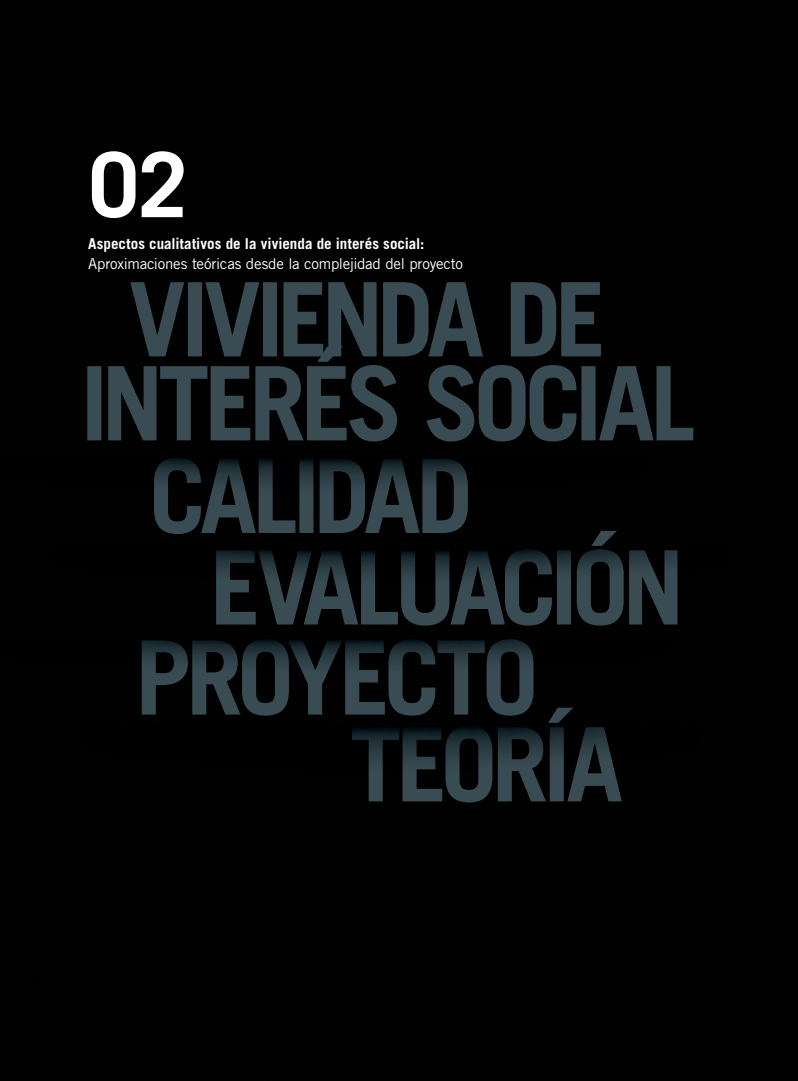
<style>
.page{position:relative;width:798px;height:1081px;background:#fff}
.page>*{position:absolute;margin:0;border:0;box-sizing:border-box;transform-origin:0 0}
.t1{font:700 90px "Trade Gothic LT Std";color:#fff}
.t2{font:15px "Trade Gothic LT Std";letter-spacing:-.015em;color:#fff}
.t3{font:700 15px "Trade Gothic LT Std";color:#fff}
</style>
<div class="page">
<img style="left:0;top:0;width:797px;height:1081px">
<hr style="left:0;top:964px;width:45px;height:1px;background:#000">
<h1 class="t1" style="left:89px;top:130px;width:101px">02</h1>
<p class="t3" style="left:88px;top:235px;width:337px">Aspectos cualitativos de la vivienda de interés social:</p>
<p class="t2" style="left:88px;top:255px;width:376px">Aproximaciones teóricas desde la complejidad del proyecto</p>
</div>
